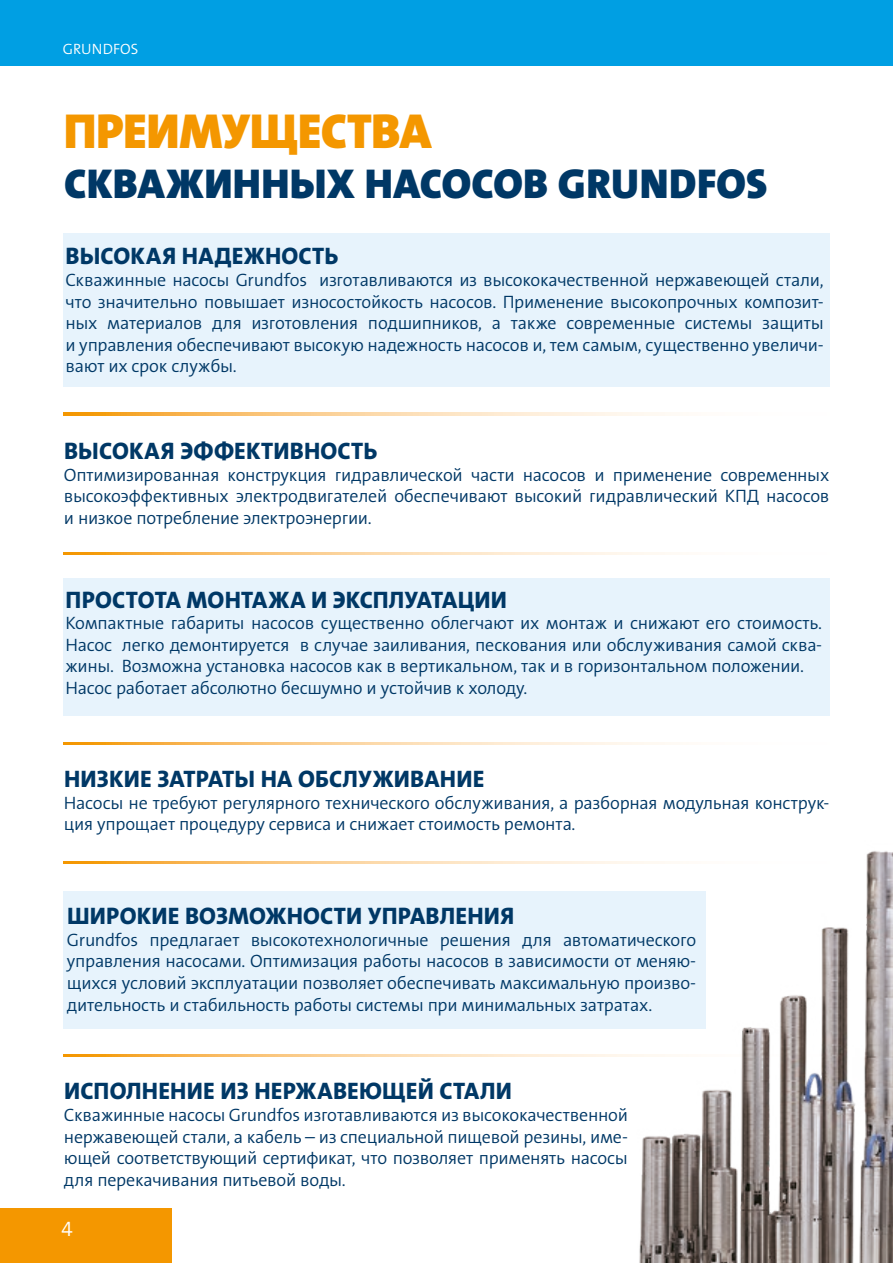
<style>
.page{position:relative;width:893px;height:1263px;background:#fff}
.page>*{position:absolute;margin:0;border:0;box-sizing:border-box;transform-origin:0 0}
.t1{font:49.5px "Grundfos The Sans V2 OT 9 BL";letter-spacing:-.01em;color:#f49700}
.t2{font:42px "Grundfos The Sans V2 OT 9 BL";letter-spacing:.005em;color:#003866}
.t3{font:24px "Grundfos The Sans V2 OT 8 XB";letter-spacing:.005em;color:#003866}
.t4{font:21px "Grundfos The Sans V2 OT 4 SL";color:#fff}
.t5{font:18px/21.6px "Grundfos The Sans V2 OT 4 SL";letter-spacing:-.015em;color:#003866;text-align:justify}
.t6{font:15px "Grundfos The Sans V2 OT 4 SL";color:#fff}
</style>
<div class="page">
<div style="left:0;top:0;width:893px;height:65px;background:#009fe3"></div>
<div style="left:0;top:1209px;width:171px;height:54px;background:#f49700"></div>
<svg style="left:64px;top:1054px;width:562px;height:2px"></svg>
<div style="left:63px;top:891px;width:643px;height:137px;background:#e7f3fc"></div>
<div style="left:63px;top:578px;width:766px;height:138px;background:#e7f3fc"></div>
<div style="left:63px;top:234px;width:766px;height:153px;background:#e7f3fc"></div>
<img style="left:626px;top:851px;width:267px;height:412px">
<svg style="left:64px;top:413px;width:607px;height:2px"></svg>
<svg style="left:64px;top:552px;width:607px;height:2px"></svg>
<svg style="left:64px;top:742px;width:607px;height:2px"></svg>
<svg style="left:64px;top:862px;width:765px;height:2px"></svg>
<p class="t6" style="left:63px;top:40px;width:77px">GRUNDFOS</p>
<h1 class="t1" style="left:64px;top:100px;width:369px">ПРЕИМУЩЕСТВА</h1>
<h2 class="t2" style="left:64px;top:157px;width:705px">СКВАЖИННЫХ НАСОСОВ GRUNDFOS</h2>
<h3 class="t3" style="left:66px;top:241px;width:274px">ВЫСОКАЯ НАДЕЖНОСТЬ</h3>
<p class="t5" style="left:65px;top:269px;width:760px">Скважинные насосы Grundfos изготавливаются из высококачественной нержавеющей стали, что значительно повышает износостойкость насосов. Применение высокопрочных композит&shy;ных материалов для изготовления подшипников, а также современные системы защиты и управления обеспечивают высокую надежность насосов и, тем самым, существенно увеличи&shy;вают их срок службы.</p>
<h3 class="t3" style="left:64px;top:435px;width:315px">ВЫСОКАЯ ЭФФЕКТИВНОСТЬ</h3>
<p class="t5" style="left:64px;top:464px;width:767px">Оптимизированная конструкция гидравлической части насосов и применение современных высокоэффективных электродвигателей обеспечивают высокий гидравлический КПД насосов и низкое потребление электроэнергии.</p>
<h3 class="t3" style="left:66px;top:584px;width:443px">ПРОСТОТА МОНТАЖА И ЭКСПЛУАТАЦИИ</h3>
<p class="t5" style="left:65px;top:612px;width:758px;text-align:left">Компактные габариты насосов существенно облегчают их монтаж и снижают его стоимость.<br>Насос легко демонтируется в случае заиливания, пескования или обслуживания самой сква&shy;жины. Возможна установка насосов как в вертикальном, так и в горизонтальном положении.<br>Насос работает абсолютно бесшумно и устойчив к холоду.</p>
<h3 class="t3" style="left:64px;top:763px;width:422px">НИЗКИЕ ЗАТРАТЫ НА ОБСЛУЖИВАНИЕ</h3>
<p class="t5" style="left:64px;top:792px;width:767px">Насосы не требуют регулярного технического обслуживания, а разборная модульная конструк&shy;ция упрощает процедуру сервиса и снижает стоимость ремонта.</p>
<h3 class="t3" style="left:67px;top:901px;width:449px">ШИРОКИЕ ВОЗМОЖНОСТИ УПРАВЛЕНИЯ</h3>
<p class="t5" style="left:67px;top:929px;width:631px">Grundfos предлагает высокотехнологичные решения для автоматического управления насосами. Оптимизация работы насосов в зависимости от меняю&shy;щихся условий эксплуатации позволяет обеспечивать максимальную произво&shy;дительность и стабильность работы системы при минимальных затратах.</p>
<h3 class="t3" style="left:64px;top:1076px;width:449px">ИСПОЛНЕНИЕ ИЗ НЕРЖАВЕЮЩЕЙ СТАЛИ</h3>
<p class="t5" style="left:64px;top:1104px;width:565px">Скважинные насосы Grundfos изготавливаются из высококачественной нержавеющей стали, а кабель – из специальной пищевой резины, име&shy;ющей соответствующий сертификат, что позволяет применять насосы для перекачивания питьевой воды.</p>
<p class="t4" style="left:62px;top:1215px;width:13px">4</p>
</div>
